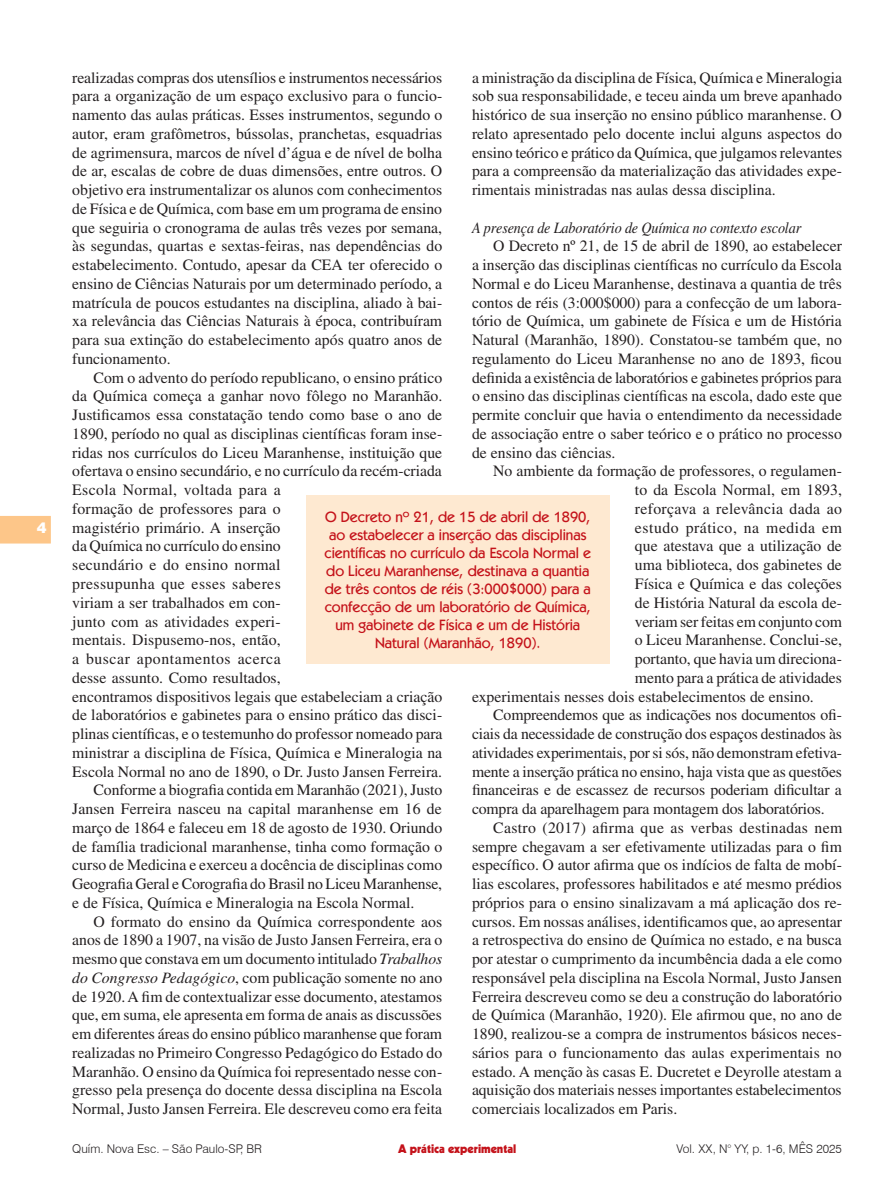
<style>
.page{position:relative;width:893px;height:1191px;background:#fff}
.page>*{position:absolute;margin:0;border:0;box-sizing:border-box;transform-origin:0 0}
.t1{font:15.75px/18.8px "Times LT Std";color:#231f20;text-align:justify}
.Sub_sub_seção{font:italic 15.75px "Times LT Std";letter-spacing:-.01em;color:#231f20;scale:.9 1}
.t2{font:15.75px "Times LT Std";letter-spacing:.02em;color:#231f20}
.t3{font:15.75px "Times LT Std";letter-spacing:.035em;color:#231f20}
.Olho{font:500 15px/18px "Kabel IT Cby BT";color:#c4121a;text-align:center}
.t4{font:900 15px "Swiss 721 BT";color:#fff}
.t5{font:300 12px "Swiss 721 BT";color:#231f20}
.t6{font:900 12px "Kabel LT Std";color:#c4121a}
.s1{font-style:italic}
</style>
<div class="page">
<svg style="left:0;top:516px;width:51px;height:27px"></svg>
<div style="left:306px;top:495px;width:303px;height:169px;background:#fee9d1"></div>
<p class="t4" style="left:37px;top:518px;width:11px">4</p>
<p class="t1" style="left:72px;top:68px;width:371px">realizadas compras dos utensílios e instrumentos necessários para a organização de um espaço exclusivo para o funcio&shy;namento das aulas práticas. Esses instrumentos, segundo o autor, eram grafômetros, bússolas, pranchetas, esquadrias de agrimensura, marcos de nível d’água e de nível de bolha de ar, escalas de cobre de duas dimensões, entre outros. O objetivo era instrumentalizar os alunos com conhecimentos de Física e de Química, com base em um programa de ensino que seguiria o cronograma de aulas três vezes por semana, às segundas, quartas e sextas-feiras, nas dependências do estabelecimento. Contudo, apesar da CEA ter oferecido o ensino de Ciências Naturais por um determinado período, a matrícula de poucos estudantes na disciplina, aliado à bai&shy;xa relevância das Ciências Naturais à época, contribuíram para sua extinção do estabelecimento após quatro anos de funcionamento.</p>
<p class="t1" style="left:72px;top:368px;width:372px;text-align:left;text-indent:21px">Com o advento do período republicano, o ensino prático da Química começa a ganhar novo fôlego no Maranhão.<br>Justificamos essa constatação tendo como base o ano de 1890, período no qual as disciplinas científicas foram inse&shy;ridas nos currículos do Liceu Maranhense, instituição que ofertava o ensino secundário, e no currículo da recém-criada Escola Normal, voltada para a<br>formação de professores para o<br>magistério primário. A inserção<br>da Química no currículo do ensino<br>secundário e do ensino normal<br>pressupunha que esses saberes<br>viriam a ser trabalhados em con-<br>junto com as atividades experi-<br>mentais. Dispusemo-nos, então,<br>a buscar apontamentos acerca<br>desse assunto. Como resultados,<br>encontramos dispositivos legais que estabeleciam a criação de laboratórios e gabinetes para o ensino prático das disci&shy;plinas científicas, e o testemunho do professor nomeado para ministrar a disciplina de Física, Química e Mineralogia na Escola Normal no ano de 1890, o Dr. Justo Jansen Ferreira.</p>
<p class="t1" style="left:72px;top:780px;width:371px;text-indent:21px">Conforme a biografia contida em Maranhão (2021), Justo Jansen Ferreira nasceu na capital maranhense em 16 de março de 1864 e faleceu em 18 de agosto de 1930. Oriundo de família tradicional maranhense, tinha como formação o curso de Medicina e exerceu a docência de disciplinas como Geografia Geral e Corografia do Brasil no Liceu Maranhense, e de Física, Química e Mineralogia na Escola Normal.</p>
<p class="t1" style="left:72px;top:912px;width:372px;text-indent:21px">O formato do ensino da Química correspondente aos anos de 1890 a 1907, na visão de Justo Jansen Ferreira, era o mesmo que constava em um documento intitulado <span class="s1">Trabalhos do Congresso Pedagógico</span>, com publicação somente no ano de 1920. A fim de contextualizar esse documento, atestamos que, em suma, ele apresenta em forma de anais as discussões em diferentes áreas do ensino público maranhense que foram realizadas no Primeiro Congresso Pedagógico do Estado do Maranhão. O ensino da Química foi representado nesse con&shy;gresso pela presença do docente dessa disciplina na Escola Normal, Justo Jansen Ferreira. Ele descreveu como era feita</p>
<p class="t1" style="left:472px;top:68px;width:372px">a ministração da disciplina de Física, Química e Mineralogia sob sua responsabilidade, e teceu ainda um breve apanhado histórico de sua inserção no ensino público maranhense. O relato apresentado pelo docente inclui alguns aspectos do ensino teórico e prático da Química, que julgamos relevantes para a compreensão da materialização das atividades expe&shy;rimentais ministradas nas aulas dessa disciplina.</p>
<p class="Sub_sub_seção" style="left:472px;top:219px;width:367px">A presença de Laboratório de Química no contexto escolar</p>
<p class="t1" style="left:472px;top:237px;width:371px;text-indent:21px">O Decreto nº 21, de 15 de abril de 1890, ao estabelecer a inserção das disciplinas científicas no currículo da Escola Normal e do Liceu Maranhense, destinava a quantia de três contos de réis (3:000$000) para a confecção de um labora&shy;tório de Química, um gabinete de Física e um de História Natural (Maranhão, 1890). Constatou-se também que, no regulamento do Liceu Maranhense no ano de 1893, ficou definida a existência de laboratórios e gabinetes próprios para o ensino das disciplinas científicas na escola, dado este que permite concluir que havia o entendimento da necessidade de associação entre o saber teórico e o prático no processo de ensino das ciências.</p>
<p class="t1" style="left:493px;top:462px;width:350px">No ambiente da formação de professores, o regulamen-</p>
<p class="t1" style="left:635px;top:480px;width:209px">to da Escola Normal, em 1893,</p>
<p class="t2" style="left:635px;top:500px;width:209px">reforçava a relevância dada ao</p>
<p class="t3" style="left:635px;top:518px;width:208px">estudo prático, na medida em</p>
<p class="t1" style="left:635px;top:537px;width:208px">que atestava que a utilização de</p>
<p class="t1" style="left:635px;top:555px;width:208px">uma biblioteca, dos gabinetes de</p>
<p class="t1" style="left:635px;top:574px;width:208px">Física e Química e das coleções</p>
<p class="t1" style="left:635px;top:593px;width:208px">de História Natural da escola de-</p>
<p class="t1" style="left:635px;top:612px;width:209px">veriam ser feitas em conjunto com</p>
<p class="t1" style="left:635px;top:630px;width:208px">o Liceu Maranhense. Conclui-se,</p>
<p class="t1" style="left:635px;top:649px;width:208px">portanto, que havia um direciona-</p>
<p class="t1" style="left:635px;top:668px;width:208px">mento para a prática de atividades</p>
<p class="t1" style="left:472px;top:687px;width:343px">experimentais nesses dois estabelecimentos de ensino.</p>
<p class="t1" style="left:472px;top:705px;width:371px;text-indent:21px">Compreendemos que as indicações nos documentos ofi&shy;ciais da necessidade de construção dos espaços destinados às atividades experimentais, por si sós, não demonstram efetiva&shy;mente a inserção prática no ensino, haja vista que as questões financeiras e de escassez de recursos poderiam dificultar a compra da aparelhagem para montagem dos laboratórios.</p>
<p class="t1" style="left:472px;top:818px;width:372px;text-indent:21px">Castro (2017) afirma que as verbas destinadas nem sempre chegavam a ser efetivamente utilizadas para o fim específico. O autor afirma que os indícios de falta de mobí&shy;lias escolares, professores habilitados e até mesmo prédios próprios para o ensino sinalizavam a má aplicação dos re&shy;cursos. Em nossas análises, identificamos que, ao apresentar a retrospectiva do ensino de Química no estado, e na busca por atestar o cumprimento da incumbência dada a ele como responsável pela disciplina na Escola Normal, Justo Jansen Ferreira descreveu como se deu a construção do laboratório de Química (Maranhão, 1920). Ele afirmou que, no ano de 1890, realizou-se a compra de instrumentos básicos neces&shy;sários para o funcionamento das aulas experimentais no estado. A menção às casas E. Ducretet e Deyrolle atestam a aquisição dos materiais nesses importantes estabelecimentos comerciais localizados em Paris.</p>
<p class="Olho" style="left:324px;top:508px;width:268px">O Decreto nº 21, de 15 de abril de 1890, ao estabelecer a inserção das disciplinas científicas no currículo da Escola Normal e do Liceu Maranhense, destinava a quantia de três contos de réis (3:000$000) para a confecção de um laboratório de Química, um gabinete de Física e um de História Natural (Maranhão, 1890).</p>
<p class="t5" style="left:72px;top:1141px;width:191px">Quím. Nova Esc. – São Paulo-SP, BR</p>
<p class="t6" style="left:398px;top:1141px;width:120px">A prática experimental</p>
<p class="t5" style="left:676px;top:1141px;width:167px">Vol. XX, N° YY, p. 1-6, MÊS 2025</p>
</div>
